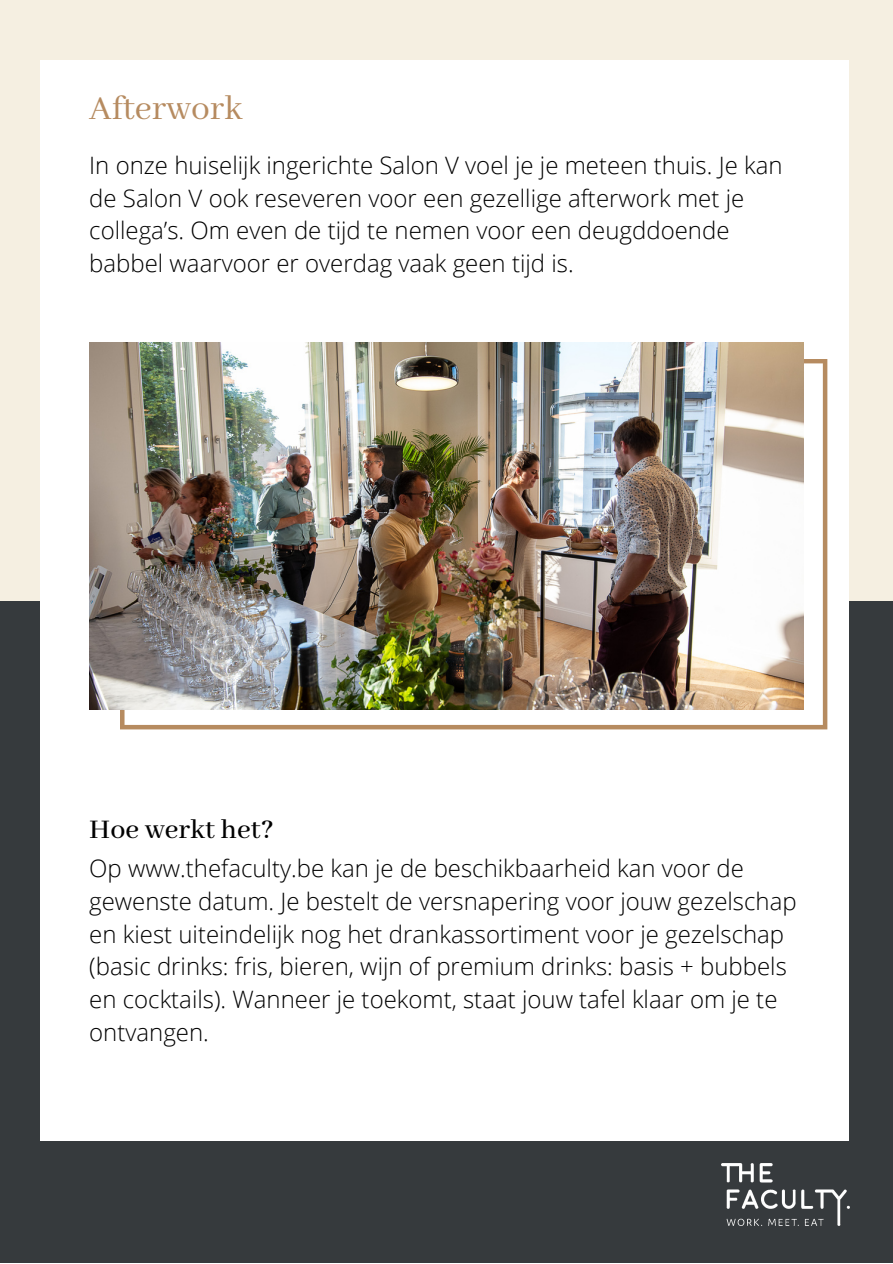
<style>
.page{position:relative;width:893px;height:1264px;background:#fff}
.page>*{position:absolute;margin:0;border:0;box-sizing:border-box;transform-origin:0 0}
.t1{font:37.5px "Abhaya Libre";color:#b68b60}
.t2{font:500 30px "Abhaya Libre";color:#000}
.t3{font:300 24px/32.5px "Open Sans";color:#000}
</style>
<div class="page">
<div style="left:0;top:0;width:892px;height:1262px;background:#f5efe1"></div>
<div style="left:0;top:601px;width:892px;height:661px;background:#363a3d"></div>
<div style="left:40px;top:60px;width:808px;height:1081px;background:#fff"></div>
<img style="left:722px;top:1163px;width:127px;height:62px">
<svg style="left:120px;top:359px;width:707px;height:370px"></svg>
<img style="left:89px;top:343px;width:714px;height:366px">
<p class="t1" style="left:89px;top:88px;width:155px">Afterwork</p>
<p class="t3" style="left:89px;top:149px;width:694px">In onze huiselijk ingerichte Salon V voel je je meteen thuis. Je kan de Salon V ook reseveren voor een gezellige afterwork met je collega’s. Om even de tijd te nemen voor een deugddoende babbel waarvoor er overdag vaak geen tijd is.</p>
<p class="t2" style="left:89px;top:813px;width:186px">Hoe werkt het?</p>
<p class="t3" style="left:89px;top:851px;width:708px">Op www.thefaculty.be kan je de beschikbaarheid kan voor de gewenste datum. Je bestelt de versnapering voor jouw gezelschap en kiest uiteindelijk nog het drankassortiment voor je gezelschap (basic drinks: fris, bieren, wijn of premium drinks: basis + bubbels en cocktails). Wanneer je toekomt, staat jouw tafel klaar om je te ontvangen.</p>
</div>
